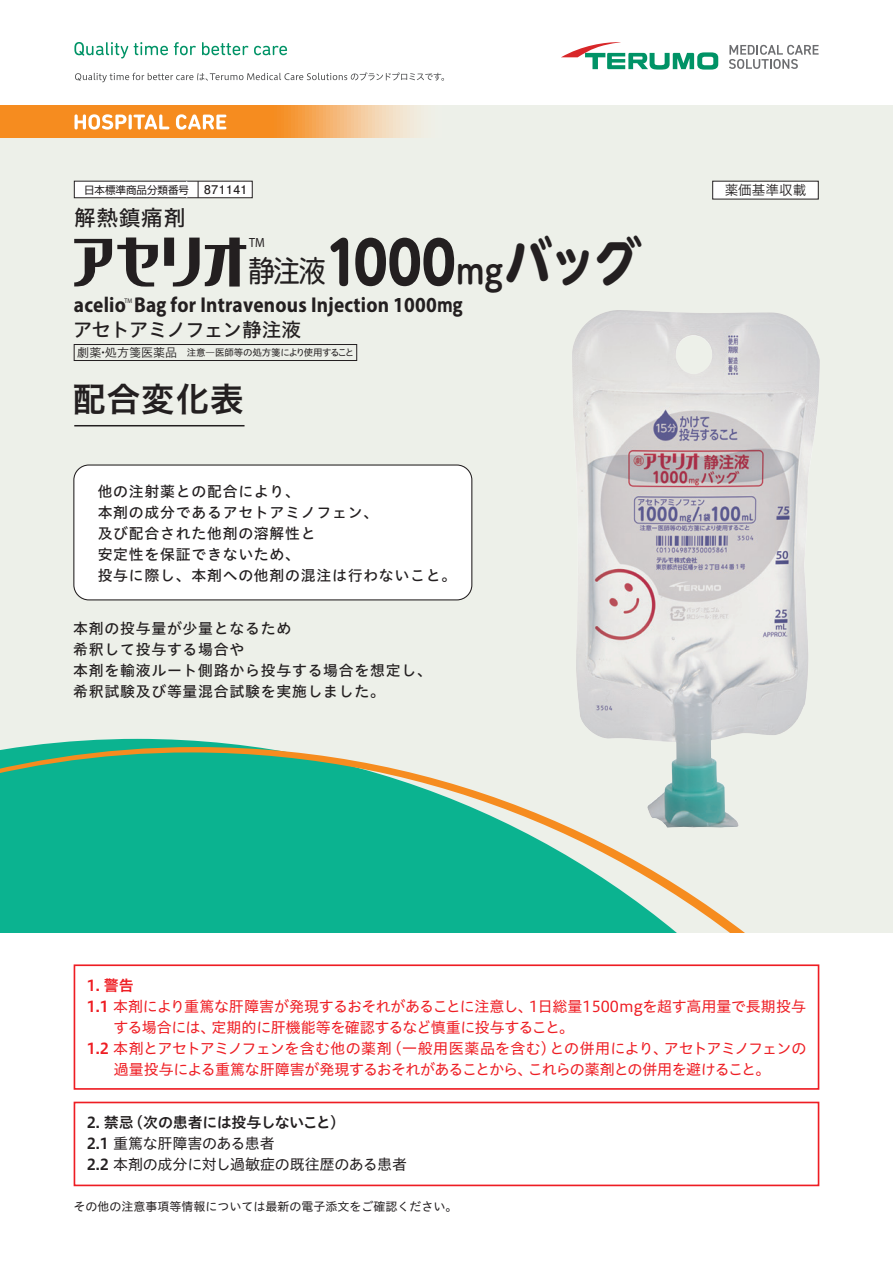
<style>
.page{position:relative;width:893px;height:1263px;background:#fff}
.page>*{position:absolute;margin:0;border:0;box-sizing:border-box;transform-origin:0 0}
.t1{font:700 58.05px "UD Shin M Go Pro";color:#231f20;scale:.9 1}
.t2{font:34.05px "Hiragino UD Sans Std W6";letter-spacing:.01em;color:#231f20}
.t3{font:21.9px "Hiragino UD Sans Std N W5";letter-spacing:.025em;color:#231f20}
.t4{font:700 21.6px "Myriad Pro";letter-spacing:.01em;color:#231f20;scale:.9 1}
.t5{font:19.65px "Hiragino UD Sans Std N W5";letter-spacing:-.05em;color:#231f20}
.t6{font:15px/21px "Hiragino UD Sans Std N W4";letter-spacing:-.025em;color:#ee1d23}
.t7{font:15px/21px "Hiragino UD Sans Std N W4";letter-spacing:-.015em;color:#231f20}
.t8{font:15px "Hiragino UD Sans Std N W6";letter-spacing:-.02em;color:#231f20}
.t9{font:15px "Hiragino UD Sans Std N W6";color:#ee1d23}
.t10{font:14.85px/21px "Hiragino UD Sans Std N W5";letter-spacing:.05em;color:#231f20}
.t11{font:13.65px "Hiragino UD Sans Std N W3";color:#231f20}
.t12{font:13.35px "Myriad Pro";color:#231f20;scale:.9 1}
.t13{font:12px "Hiragino UD Sans Std N W4";color:#231f20}
.t14{font:700 12px "Futo Go B101 Pro";letter-spacing:.05em;color:#231f20}
.t15{font:10.5px "Shin Go Pro";color:#231f20}
.t16{font:9.45px "Hiragino UD Sans Std N W4";letter-spacing:-.035em;color:#231f20}
.t17{font:6.6px "Myriad Pro";color:#231f20;scale:.9 1}
.s1{font-weight:400;font-size:29.55px}
.s2{font-family:"UD Shin M Go Pro De";font-size:32.85px}
.s3{font-size:52.5px}
.s4{font-family:"UD Shin Go Pro";font-size:17.85px}
.s5{font-family:"Hiragino UD Sans Std N W3";font-size:12px}
.s6{font-family:"Hiragino UD Sans Std N W6"}
</style>
<div class="page">
<div style="left:0;top:105px;width:893px;height:827px;background:#edf0e9"></div>
<svg style="left:561px;top:42px;width:157px;height:28px"></svg>
<svg style="left:729px;top:45px;width:90px;height:24px"></svg>
<svg style="left:74px;top:42px;width:54px;height:16px"></svg>
<svg style="left:134px;top:42px;width:34px;height:13px"></svg>
<svg style="left:174px;top:42px;width:22px;height:13px"></svg>
<svg style="left:202px;top:42px;width:46px;height:13px"></svg>
<svg style="left:254px;top:46px;width:33px;height:9px"></svg>
<svg style="left:75px;top:72px;width:369px;height:10px"></svg>
<svg style="left:0;top:105px;width:417px;height:33px;background:#f5a048"></svg>
<svg style="left:75px;top:114px;width:52px;height:16px"></svg>
<hr style="left:129px;top:114px;width:3px;height:15px;background:#fff;border-radius:2px">
<svg style="left:133px;top:114px;width:36px;height:15px"></svg>
<svg style="left:176px;top:114px;width:50px;height:16px"></svg>
<img style="left:572px;top:310px;width:248px;height:429px">
<div style="left:74px;top:344px;width:283px;height:17px;border:1px solid #231f20"></div>
<div style="left:713px;top:181px;width:105px;height:18px;background:#fff"></div>
<svg style="left:164px;top:238px;width:82px;height:49px"></svg>
<svg style="left:74px;top:237px;width:84px;height:50px"></svg>
<hr style="left:74px;top:425px;width:171px;height:1px;background:#231f20">
<div style="left:74px;top:181px;width:178px;height:17px;background:#fff"></div>
<div style="left:74px;top:181px;width:179px;height:17px;border:1px solid #231f20"></div>
<svg style="left:198px;top:181px;width:1px;height:17px"></svg>
<div style="left:74px;top:964px;width:745px;height:126px;background:#fff;border:2px solid #ee1d23"></div>
<div style="left:74px;top:1102px;width:745px;height:84px;background:#fff;border:2px solid #ee1d23"></div>
<svg style="left:20px;top:739px;width:696px;height:8px"></svg>
<svg style="left:0;top:747px;width:744px;height:185px;fill:#0bb390"></svg>
<div style="left:74px;top:465px;width:398px;height:135px;background:#fff;border-radius:15px"></div>
<div style="left:73px;top:464px;width:399px;height:136px;border:1px solid #231f20;border-radius:15px"></div>
<p class="t15" style="left:84px;top:181px;width:106px">日本標準商品分類番号</p>
<p class="t14" style="left:204px;top:180px;width:45px">871141</p>
<h3 class="t3" style="left:74px;top:201px;width:113px">解熱鎮痛剤</h3>
<h1 class="t1" style="left:248px;top:216px;width:438px"><span class="s1">静注液</span>1000<span class="s2">mg</span><span class="s3">バッグ</span></h1>
<p class="t12" style="left:249px;top:235px;width:19px">TM</p>
<h3 class="t4" style="left:74px;top:290px;width:433px">acelio Ba<span class="s4">g</span> for Intravenous Injection 1000<span class="s4">mg</span></h3>
<p class="t17" style="left:124px;top:296px;width:10px">TM</p>
<h3 class="t5" style="left:73px;top:315px;width:230px">アセトアミノフェン静注液</h3>
<p class="t16" style="left:77px;top:345px;width:278px"><span class="s5">劇薬・処方箋医薬品</span> 注意―医師等の処方箋により使用すること</p>
<h2 class="t2" style="left:72px;top:373px;width:173px">配合変化表</h2>
<p class="t10" style="left:98px;top:480px;width:360px">他の注射薬との配合により、<br>本剤の成分であるアセトアミノフェン、<br>及び配合された他剤の溶解性と<br>安定性を保証できないため、<br>投与に際し、本剤への他剤の混注は行わないこと。</p>
<p class="t10" style="left:73px;top:617px;width:360px">本剤の投与量が少量となるため<br>希釈して投与する場合や<br>本剤を輸液ルート側路から投与する場合を想定し、希釈試験及び等量混合試験を実施しました。</p>
<p class="t11" style="left:725px;top:180px;width:83px">薬価基準収載</p>
<p class="t9" style="left:87px;top:974px;width:49px">1. 警告</p>
<p class="t6" style="left:87px;top:995px;width:721px"><span class="s6">1.1</span> 本剤により重篤な肝障害が発現するおそれがあることに注意し、1日総量1500mgを超す高用量で長期投与　 する場合には、定期的に肝機能等を確認するなど慎重に投与すること。<br><span class="s6">1.2</span> 本剤とアセトアミノフェンを含む他の薬剤（一般用医薬品を含む）との併用により、アセトアミノフェンの　 過量投与による重篤な肝障害が発現するおそれがあることから、これらの薬剤との併用を避けること。</p>
<p class="t8" style="left:87px;top:1111px;width:260px">2. 禁忌（次の患者には投与しないこと）</p>
<p class="t7" style="left:87px;top:1132px;width:322px"><span class="s6">2.1</span> 重篤な肝障害のある患者<br><span class="s6">2.2</span> 本剤の成分に対し過敏症の既往歴のある患者</p>
<p class="t13" style="left:74px;top:1197px;width:386px">その他の注意事項等情報については最新の電子添文をご確認ください。</p>
</div>
